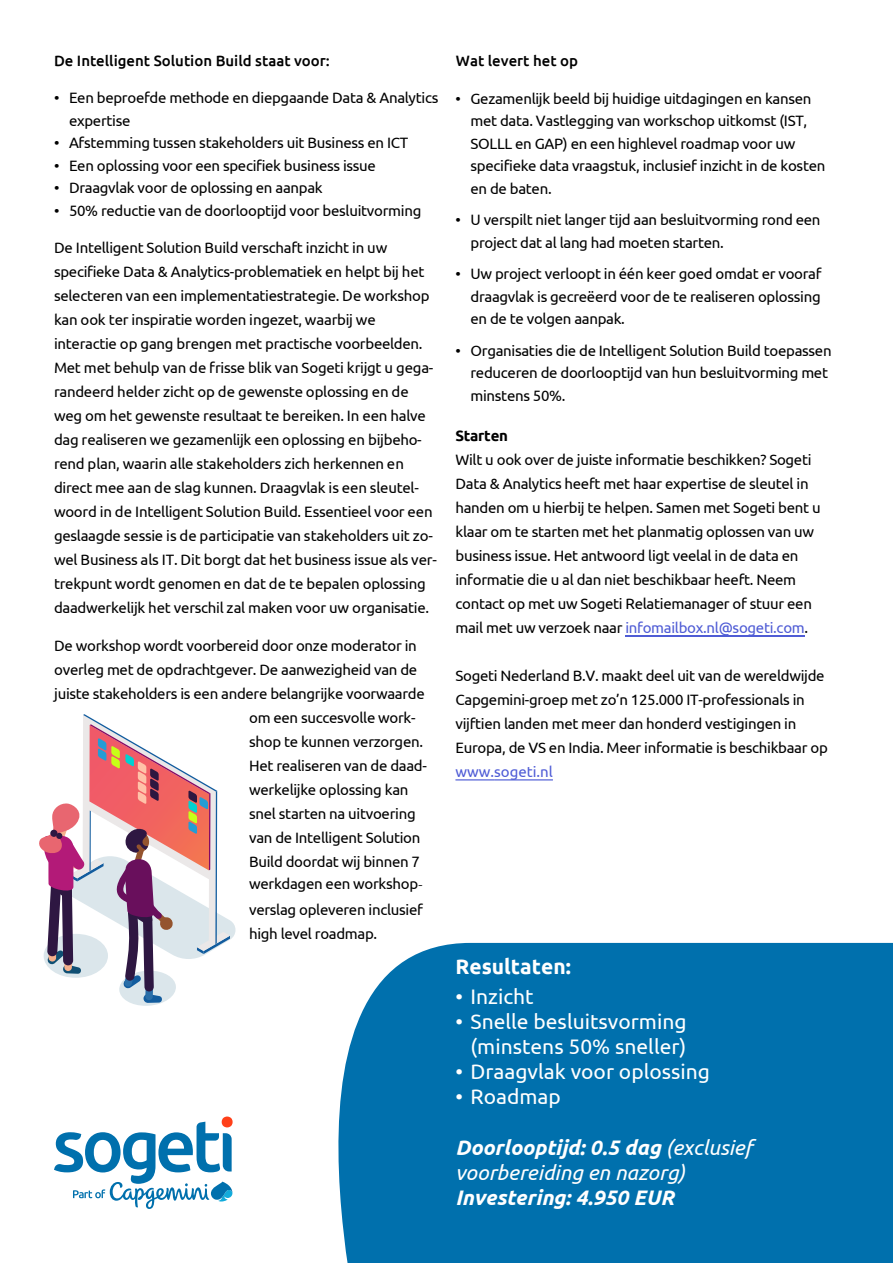
<style>
.page{position:relative;width:893px;height:1263px;background:#fff}
.page>*{position:absolute;margin:0;border:0;box-sizing:border-box;transform-origin:0 0}
.t1{font:21px/25.2px "Ubuntu";color:#fff;text-align:right}
.t2{font:italic 21px/25.2px "Ubuntu";color:#fff}
.t3{font:italic 700 21px "Ubuntu";color:#fff}
.t4{font:700 21px "Ubuntu";color:#fff}
.t5{font:15px/24px "Ubuntu";letter-spacing:-.02em;color:#000}
.t6{font:500 15px "Ubuntu";color:#000}
.t7{font:15px "Ubuntu";color:#4f5cd6}
.t8{font:700 15px "Ubuntu";letter-spacing:-.02em;color:#000}
.s1{font-family:"Minion Pro"}
.s2{color:#4f5cd5}
.s3{font-weight:700}
</style>
<div class="page">
<div style="left:338px;top:943px;width:555px;height:320px;background:#0070ad"></div>
<svg style="left:54px;top:1116px;width:179px;height:93px"></svg>
<svg style="left:39px;top:714px;width:197px;height:292px"></svg>
<hr style="left:494px;top:779px;width:59px;height:1px;background:#4f5cd6">
<hr style="left:455px;top:779px;width:39px;height:1px;background:#4f5cd6">
<hr style="left:625px;top:635px;width:180px;height:1px;background:#4f5cd5">
<p class="t6" style="left:54px;top:51px;width:277px">De Intelligent Solution Build staat voor:</p>
<p class="t5" style="left:69px;top:86px;width:371px;line-height:22.5px;text-indent:-15px">• Een beproefde methode en diepgaande Data &amp; Analytics expertise</p>
<p class="t5" style="left:54px;top:130px;width:356px">• Afstemming tussen stakeholders uit Business en ICT</p>
<p class="t5" style="left:54px;top:153px;width:323px">• Een oplossing voor een specifiek business issue</p>
<p class="t5" style="left:54px;top:175px;width:270px">• Draagvlak voor de oplossing en aanpak</p>
<p class="t5" style="left:54px;top:198px;width:369px">• 50% reductie van de doorlooptijd voor besluitvorming</p>
<p class="t5" style="left:54px;top:235px;width:384px">De Intelligent Solution Build verschaft inzicht in uw specifieke Data &amp; Analytics-problematiek en helpt bij het selecteren van een implementatiestrategie. De workshop kan ook ter inspiratie worden ingezet, waarbij we interactie op gang brengen met practische voorbeelden.<br>Met met behulp van de frisse blik van Sogeti krijgt u gega&shy;randeerd helder zicht op de gewenste oplossing en de weg om het gewenste resultaat te bereiken. In een halve dag realiseren we gezamenlijk een oplossing en bijbeho&shy;rend plan, waarin alle stakeholders zich herkennen en direct mee aan de slag kunnen. Draagvlak is een sleutel&shy;woord in de Intelligent Solution Build. Essentieel voor een geslaagde sessie is de participatie van stakeholders uit zo&shy;wel Business als IT. Dit borgt dat het business issue als ver&shy;trekpunt wordt genomen en dat de te bepalen oplossing daadwerkelijk het verschil zal maken voor uw organisatie.</p>
<p class="t5" style="left:54px;top:633px;width:364px">De workshop wordt voorbereid door onze moderator in</p>
<p class="t5" style="left:54px;top:657px;width:365px">overleg met de opdrachtgever. De aanwezigheid van de</p>
<p class="t5" style="left:54px;top:681px;width:372px">juiste stakeholders is een andere belangrijke voorwaarde</p>
<p class="t5" style="left:249px;top:705px;width:168px">om een succesvolle work-</p>
<p class="t5" style="left:249px;top:729px;width:175px">shop te kunnen verzorgen.</p>
<p class="t5" style="left:249px;top:753px;width:179px">Het realiseren van de daad-</p>
<p class="t5" style="left:249px;top:777px;width:161px">werkelijke oplossing kan</p>
<p class="t5" style="left:249px;top:801px;width:168px">snel starten na uitvoering</p>
<p class="t5" style="left:249px;top:825px;width:173px">van de Intelligent Solution</p>
<p class="t5" style="left:249px;top:849px;width:172px">Build doordat wij binnen 7</p>
<p class="t5" style="left:249px;top:872px;width:176px">werkdagen een workshop<span class="s1">-</span></p>
<p class="t5" style="left:249px;top:897px;width:175px">verslag opleveren inclusief high level roadmap.</p>
<p class="t6" style="left:456px;top:51px;width:124px">Wat levert het op</p>
<p class="t5" style="left:470px;top:87px;width:356px;line-height:22.5px;text-indent:-15px">• Gezamenlijk beeld bij huidige uitdagingen en kansen met data. Vastlegging van workschop uitkomst (IST, SOLLL en GAP) en een highlevel roadmap voor uw specifieke data vraagstuk, inclusief inzicht in de kosten en de baten.</p>
<p class="t5" style="left:470px;top:208px;width:351px;line-height:22.5px;text-indent:-15px">• U verspilt niet langer tijd aan besluitvorming rond een project dat al lang had moeten starten.</p>
<p class="t5" style="left:470px;top:262px;width:353px;line-height:22.5px;text-align:justify;text-indent:-15px">• Uw project verloopt in één keer goed omdat er vooraf draagvlak is gecreëerd voor de te realiseren oplossing en de te volgen aanpak.</p>
<p class="t5" style="left:470px;top:339px;width:363px;line-height:22.5px;text-indent:-15px">• Organisaties die de Intelligent Solution Build toepassen reduceren de doorlooptijd van hun besluitvorming met minstens 50%.</p>
<p class="t8" style="left:455px;top:426px;width:54px">Starten</p>
<p class="t5" style="left:455px;top:447px;width:367px">Wilt u ook over de juiste informatie beschikken? Sogeti Data &amp; Analytics heeft met haar expertise de sleutel in handen om u hierbij te helpen. Samen met Sogeti bent u klaar om te starten met het planmatig oplossen van uw business issue. Het antwoord ligt veelal in de data en informatie die u al dan niet beschikbaar heeft. Neem contact op met uw Sogeti Relatiemanager of stuur een mail met uw verzoek naar <span class="s2">infomailbox.nl@sogeti.com</span>.</p>
<p class="t5" style="left:455px;top:663px;width:374px">Sogeti Nederland B.V. maakt deel uit van de wereldwijde Capgemini-groep met zo’n 125.000 IT-professionals in vijftien landen met meer dan honderd vestigingen in Europa, de VS en India. Meer informatie is beschikbaar op</p>
<p class="t7" style="left:455px;top:762px;width:99px">www.sogeti.nl</p>
<h1 class="t4" style="left:455px;top:954px;width:117px">Resultaten:</h1>
<h1 class="t1" style="left:455px;top:983px;width:80px">• Inzicht</h1>
<h1 class="t1" style="left:455px;top:1008px;width:233px">• Snelle besluitsvorming (minstens 50% sneller)</h1>
<h1 class="t1" style="left:455px;top:1058px;width:256px">• Draagvlak voor oplossing</h1>
<h1 class="t1" style="left:455px;top:1084px;width:107px">• Roadmap</h1>
<h1 class="t2" style="left:455px;top:1134px;width:299px"><span class="s3">Doorlooptijd: 0.5 dag</span> (exclusief voorbereiding en nazorg)</h1>
<h1 class="t3" style="left:455px;top:1185px;width:220px">Investering: 4.950 EUR</h1>
</div>
